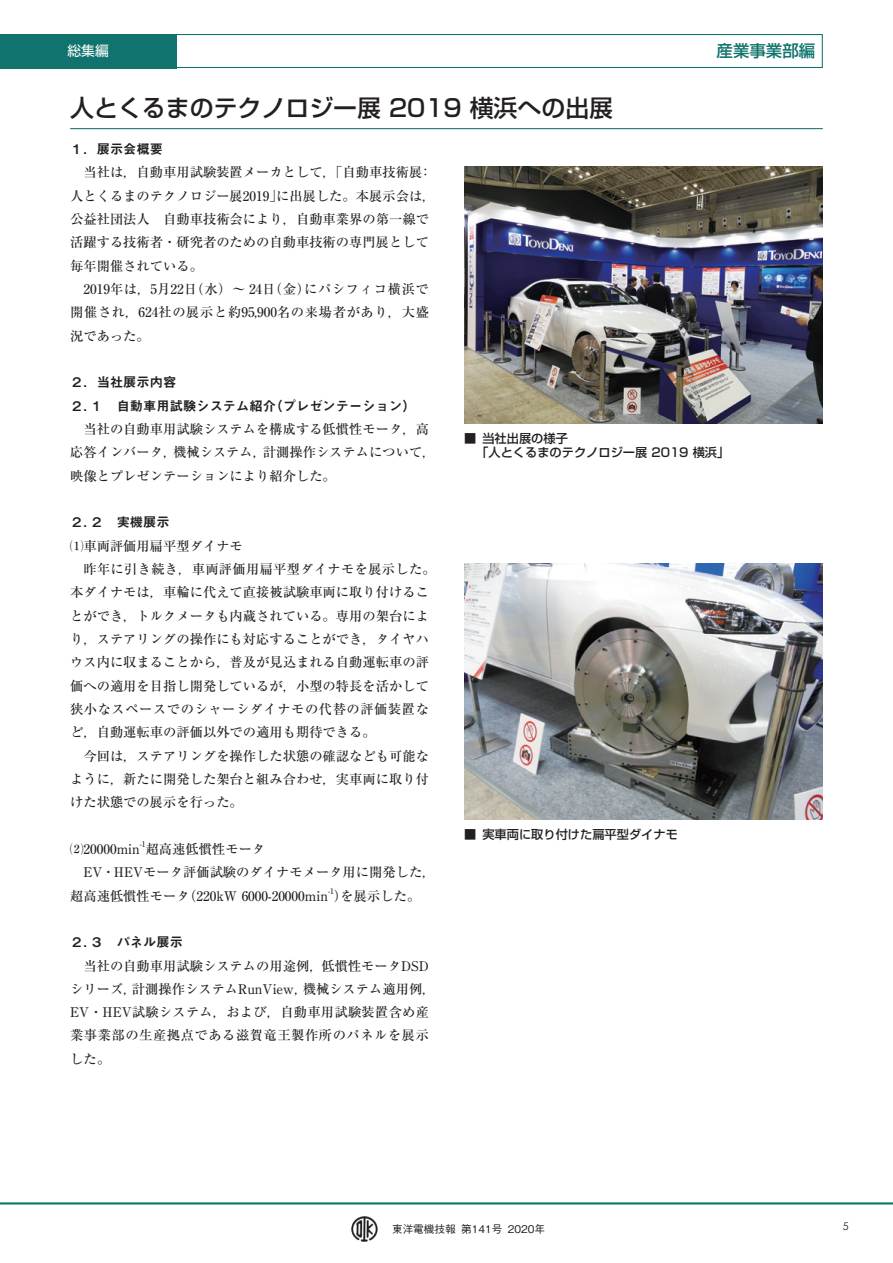
<style>
.page{position:relative;width:893px;height:1263px;background:#fff}
.page>*{position:absolute;margin:0;border:0;box-sizing:border-box;transform-origin:0 0}
.t1{font:500 23.85px "Shin Go Pro";color:#231f20}
.t2{font:500 16.5px "Shin Go Pro";color:#10736d}
.t3{font:13.8px "Shin Go Pro";color:#fff}
.t4{font:500 13.35px/23.2px "Ryumin Pro";color:#231f20}
.t5{font:13.35px/23.2px "Midashi Go Pro MB31";color:#231f20}
.t6{font:500 13.35px "Ryumin Pro";letter-spacing:.02em;color:#231f20}
.t7{font:500 13.35px "Ryumin Pro";letter-spacing:.04em;color:#231f20}
.t8{font:500 12.15px/14.9px "Shin Go Pro";color:#231f20}
.t9{font:500 10.65px "Gothic BBB Pro";color:#231f20}
.t10{font:10.65px "Century Gothic";color:#231f20}
.t11{font:500 7.8px "Ryumin Pro";color:#231f20}
</style>
<div class="page">
<div style="left:0;top:34px;width:823px;height:34px;border:1px solid #10736d"></div>
<hr style="left:0;top:1202px;width:893px;height:2px;background:#10736d">
<div style="left:0;top:34px;width:176px;height:34px;background:#10736d"></div>
<hr style="left:70px;top:128px;width:753px;height:1px;background:#10736d">
<img style="left:464px;top:167px;width:359px;height:256px">
<img style="left:464px;top:563px;width:359px;height:257px">
<img style="left:351px;top:1216px;width:27px;height:26px">
<p class="t3" style="left:68px;top:40px;width:43px">総集編</p>
<p class="t2" style="left:716px;top:37px;width:100px">産業事業部編</p>
<h1 class="t1" style="left:70px;top:88px;width:544px">人とくるまのテクノロジー展 2019 横浜への出展</h1>
<p class="t5" style="left:70px;top:136px;width:95px">１．展示会概要</p>
<p class="t4" style="left:70px;top:160px;width:367px;text-indent:13px">当社は，自動車用試験装置メーカとして，「自動車技術展：人とくるまのテクノロジー展2019」に出展した。本展示会は，公益社団法人　自動車技術会により，自動車業界の第一線で活躍する技術者・研究者のための自動車技術の専門展として毎年開催されている。</p>
<p class="t4" style="left:70px;top:276px;width:360px;text-align:justify;text-indent:13px">2019年は，5月22日（水）～ 24日（金）にパシフィコ横浜で開催され，624社の展示と約95,900名の来場者があり，大盛況であった。</p>
<p class="t5" style="left:70px;top:369px;width:347px">２．当社展示内容<br>２．１　自動車用試験システム紹介（プレゼンテーション）</p>
<p class="t4" style="left:70px;top:416px;width:367px;text-indent:13px">当社の自動車用試験システムを構成する低慣性モータ，高応答インバータ，機械システム，計測操作システムについて，映像とプレゼンテーションにより紹介した。</p>
<p class="t5" style="left:70px;top:509px;width:101px">２．２　実機展示</p>
<p class="t4" style="left:70px;top:533px;width:174px">⑴車両評価用扁平型ダイナモ</p>
<p class="t6" style="left:83px;top:558px;width:354px">昨年に引き続き，車両評価用扁平型ダイナモを展示した。</p>
<p class="t4" style="left:70px;top:580px;width:360px">本ダイナモは，車輪に代えて直接被試験車両に取り付けるこ</p>
<p class="t4" style="left:70px;top:603px;width:360px">とができ，トルクメータも内蔵されている。専用の架台によ</p>
<p class="t4" style="left:70px;top:626px;width:360px">り，ステアリングの操作にも対応することができ，タイヤハ</p>
<p class="t4" style="left:70px;top:650px;width:360px">ウス内に収まることから，普及が見込まれる自動運転車の評</p>
<p class="t4" style="left:70px;top:673px;width:360px">価への適用を目指し開発しているが，小型の特長を活かして</p>
<p class="t7" style="left:70px;top:698px;width:360px">狭小なスペースでのシャーシダイナモの代替の評価装置な</p>
<p class="t4" style="left:70px;top:720px;width:307px">ど，自動運転車の評価以外での適用も期待できる。</p>
<p class="t4" style="left:83px;top:743px;width:347px">今回は，ステアリングを操作した状態の確認なども可能な</p>
<p class="t4" style="left:70px;top:766px;width:360px">ように，新たに開発した架台と組み合わせ，実車両に取り付</p>
<p class="t4" style="left:70px;top:789px;width:174px">けた状態での展示を行った。</p>
<p class="t4" style="left:70px;top:836px;width:197px">⑵20000min 超高速低慣性モータ</p>
<p class="t8" style="left:476px;top:429px;width:255px;text-indent:-12px">■ 当社出展の様子<br>「人とくるまのテクノロジー展 2019 横浜」</p>
<p class="t8" style="left:464px;top:826px;width:215px">■ 実車両に取り付けた扁平型ダイナモ</p>
<p class="t11" style="left:140px;top:838px;width:7px">-1</p>
<p class="t4" style="left:70px;top:860px;width:367px;text-indent:13px">EV・HEVモータ評価試験のダイナモメータ用に開発した，超高速低慣性モータ（220kW 6000-20000min ）を展示した。</p>
<p class="t11" style="left:328px;top:885px;width:7px">-1</p>
<p class="t5" style="left:70px;top:929px;width:114px">２．３　パネル展示</p>
<p class="t4" style="left:70px;top:953px;width:367px;text-indent:13px">当社の自動車用試験システムの用途例，低慣性モータDSDシリーズ，計測操作システムRunView，機械システム適用例，<br>EV・HEV試験システム，および，自動車用試験装置含め産業事業部の生産拠点である滋賀竜王製作所のパネルを展示した。</p>
<p class="t9" style="left:392px;top:1220px;width:155px">東洋電機技報 第141号 2020年</p>
<p class="t10" style="left:843px;top:1218px;width:7px">5</p>
</div>
